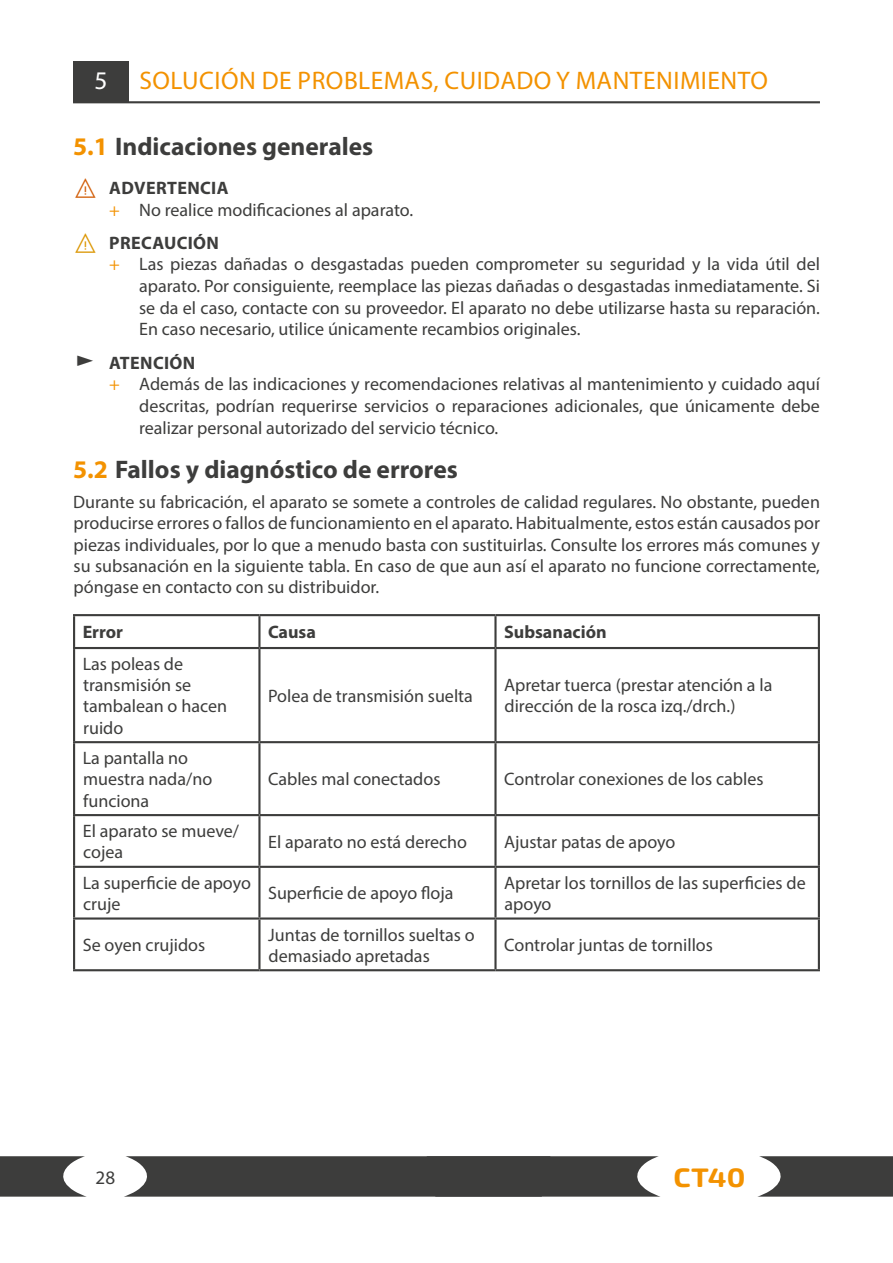
<style>
.page{position:relative;width:893px;height:1263px;background:#fff}
.page>*{position:absolute;margin:0;border:0;box-sizing:border-box;transform-origin:0 0}
.t1{font:700 26.7px "Exo Soft";color:#f39200;scale:1.11 1}
.t2{font:700 25.5px "Myriad Pro";color:#3d3d3c}
.t3{font:25.5px "Myriad Pro";letter-spacing:.02em;color:#f39200}
.t4{font:25.5px "Myriad Pro";color:#fff}
.t5{font:19.05px "Myriad Pro";color:#3d3d3c}
.t6{font:18px/21.1px "Myriad Pro";color:#3d3d3c}
.t7{font:700 18px "Myriad Pro";letter-spacing:.02em;color:#3d3d3c}
.t8{font:700 18px "Myriad Pro";color:#3d3d3c}
.s1{color:#f39200}
.s2{color:#d15c06}
.s3{color:#db9500}
</style>
<div class="page">
<svg style="left:0;top:1156px;width:85px;height:40px"></svg>
<svg style="left:126px;top:1156px;width:533px;height:40px;background:#484847"></svg>
<svg style="left:759px;top:1156px;width:134px;height:40px;background:#535352"></svg>
<div style="left:73px;top:61px;width:55px;height:41px;background:#3d3d3c"></div>
<hr style="left:73px;top:101px;width:747px;height:2px;background:#3d3d3c">
<hr style="left:73px;top:616px;width:2px;height:31px;background:#3d3d3c">
<hr style="left:73px;top:614px;width:186px;height:2px;background:#3d3d3c">
<hr style="left:258px;top:616px;width:3px;height:31px;background:#3d3d3c">
<hr style="left:259px;top:614px;width:236px;height:2px;background:#3d3d3c">
<hr style="left:494px;top:616px;width:3px;height:31px;background:#3d3d3c">
<hr style="left:495px;top:614px;width:325px;height:2px;background:#3d3d3c">
<hr style="left:818px;top:616px;width:2px;height:31px;background:#3d3d3c">
<hr style="left:73px;top:649px;width:2px;height:92px;background:#3d3d3c">
<hr style="left:73px;top:743px;width:2px;height:71px;background:#3d3d3c">
<hr style="left:73px;top:816px;width:2px;height:50px;background:#3d3d3c">
<hr style="left:73px;top:868px;width:2px;height:49px;background:#3d3d3c">
<hr style="left:73px;top:919px;width:2px;height:50px;background:#3d3d3c">
<hr style="left:73px;top:647px;width:186px;height:2px;background:#3d3d3c">
<hr style="left:259px;top:647px;width:236px;height:2px;background:#3d3d3c">
<hr style="left:495px;top:647px;width:325px;height:2px;background:#3d3d3c">
<hr style="left:258px;top:649px;width:3px;height:92px;background:#3d3d3c">
<hr style="left:494px;top:649px;width:3px;height:92px;background:#3d3d3c">
<hr style="left:818px;top:649px;width:2px;height:92px;background:#3d3d3c">
<hr style="left:258px;top:743px;width:3px;height:71px;background:#3d3d3c">
<hr style="left:494px;top:743px;width:3px;height:71px;background:#3d3d3c">
<hr style="left:818px;top:743px;width:2px;height:71px;background:#3d3d3c">
<hr style="left:258px;top:816px;width:3px;height:50px;background:#3d3d3c">
<hr style="left:494px;top:816px;width:3px;height:50px;background:#3d3d3c">
<hr style="left:818px;top:816px;width:2px;height:50px;background:#3d3d3c">
<hr style="left:258px;top:868px;width:3px;height:49px;background:#3d3d3c">
<hr style="left:494px;top:868px;width:3px;height:49px;background:#3d3d3c">
<hr style="left:818px;top:868px;width:2px;height:49px;background:#3d3d3c">
<hr style="left:258px;top:919px;width:3px;height:50px;background:#3d3d3c">
<hr style="left:494px;top:919px;width:3px;height:50px;background:#3d3d3c">
<hr style="left:818px;top:919px;width:2px;height:50px;background:#3d3d3c">
<hr style="left:73px;top:741px;width:186px;height:2px;background:#3d3d3c">
<hr style="left:259px;top:741px;width:236px;height:2px;background:#3d3d3c">
<hr style="left:495px;top:741px;width:325px;height:2px;background:#3d3d3c">
<hr style="left:73px;top:814px;width:186px;height:2px;background:#3d3d3c">
<hr style="left:259px;top:814px;width:236px;height:2px;background:#3d3d3c">
<hr style="left:495px;top:814px;width:325px;height:2px;background:#3d3d3c">
<hr style="left:73px;top:866px;width:186px;height:2px;background:#3d3d3c">
<hr style="left:259px;top:866px;width:236px;height:2px;background:#3d3d3c">
<hr style="left:495px;top:866px;width:325px;height:2px;background:#3d3d3c">
<hr style="left:73px;top:917px;width:186px;height:2px;background:#3d3d3c">
<hr style="left:259px;top:917px;width:236px;height:2px;background:#3d3d3c">
<hr style="left:495px;top:917px;width:325px;height:2px;background:#3d3d3c">
<hr style="left:73px;top:969px;width:186px;height:2px;background:#3d3d3c">
<hr style="left:259px;top:969px;width:236px;height:2px;background:#3d3d3c">
<hr style="left:495px;top:969px;width:325px;height:2px;background:#3d3d3c">
<p class="t4" style="left:94px;top:65px;width:15px">5</p>
<p class="t3" style="left:139px;top:65px;width:630px">SOLUCIÓN DE PROBLEMAS, CUIDADO Y MANTENIMIENTO</p>
<p class="t2" style="left:73px;top:129px;width:302px"><span class="s1">5.1</span> Indicaciones generales</p>
<p class="t7" style="left:73px;top:176px;width:157px"><span class="s2">⚠</span> ADVERTENCIA</p>
<p class="t6" style="left:109px;top:199px;width:306px"><span class="s1">+</span> No realice modificaciones al aparato.</p>
<p class="t7" style="left:73px;top:231px;width:147px"><span class="s3">⚠</span> PRECAUCIÓN</p>
<p class="t6" style="left:139px;top:253px;width:682px;line-height:21.6px;text-align:justify;text-indent:-30px"><span class="s1">+</span> Las piezas dañadas o desgastadas pueden comprometer su seguridad y la vida útil del aparato. Por consiguiente, reemplace las piezas dañadas o desgastadas inmediatamente. Si se da el caso, contacte con su proveedor. El aparato no debe utilizarse hasta su reparación.<br>En caso necesario, utilice únicamente recambios originales.</p>
<p class="t7" style="left:109px;top:351px;width:88px">ATENCIÓN</p>
<p class="t6" style="left:139px;top:373px;width:682px;line-height:21.6px;text-align:justify;text-indent:-30px"><span class="s1">+</span> Además de las indicaciones y recomendaciones relativas al mantenimiento y cuidado aquí descritas, podrían requerirse servicios o reparaciones adicionales, que únicamente debe realizar personal autorizado del servicio técnico.</p>
<p class="t2" style="left:73px;top:453px;width:386px"><span class="s1">5.2</span> Fallos y diagnóstico de errores</p>
<p class="t6" style="left:73px;top:491px;width:748px;text-align:justify">Durante su fabricación, el aparato se somete a controles de calidad regulares. No obstante, pueden producirse errores o fallos de funcionamiento en el aparato. Habitualmente, estos están causados por piezas individuales, por lo que a menudo basta con sustituirlas. Consulte los errores más comunes y su subsanación en la siguiente tabla. En caso de que aun así el aparato no funcione correctamente, póngase en contacto con su distribuidor.</p>
<p class="t7" style="left:83px;top:620px;width:42px">Error</p>
<p class="t7" style="left:268px;top:620px;width:49px">Causa</p>
<p class="t8" style="left:504px;top:620px;width:104px">Subsanación</p>
<p class="t6" style="left:83px;top:653px;width:146px">Las poleas de transmisión se tambalean o hacen ruido</p>
<p class="t6" style="left:268px;top:685px;width:206px">Polea de transmisión suelta</p>
<p class="t6" style="left:504px;top:674px;width:270px">Apretar tuerca (prestar atención a la dirección de la rosca izq./drch.)</p>
<p class="t6" style="left:83px;top:747px;width:131px">La pantalla no muestra nada/no funciona</p>
<p class="t6" style="left:268px;top:768px;width:174px">Cables mal conectados</p>
<p class="t6" style="left:504px;top:768px;width:261px">Controlar conexiones de los cables</p>
<p class="t6" style="left:83px;top:820px;width:158px">El aparato se mueve/ cojea</p>
<p class="t6" style="left:268px;top:831px;width:200px">El aparato no está derecho</p>
<p class="t6" style="left:504px;top:831px;width:173px">Ajustar patas de apoyo</p>
<p class="t6" style="left:83px;top:872px;width:170px">La superficie de apoyo cruje</p>
<p class="t6" style="left:268px;top:882px;width:187px">Superficie de apoyo floja</p>
<p class="t6" style="left:504px;top:872px;width:303px">Apretar los tornillos de las superficies de apoyo</p>
<p class="t6" style="left:83px;top:934px;width:124px">Se oyen crujidos</p>
<p class="t6" style="left:268px;top:924px;width:208px">Juntas de tornillos sueltas o demasiado apretadas</p>
<p class="t6" style="left:504px;top:934px;width:210px">Controlar juntas de tornillos</p>
<p class="t5" style="left:96px;top:1166px;width:21px">28</p>
<h1 class="t1" style="left:674px;top:1161px;width:66px">CT40</h1>
</div>
